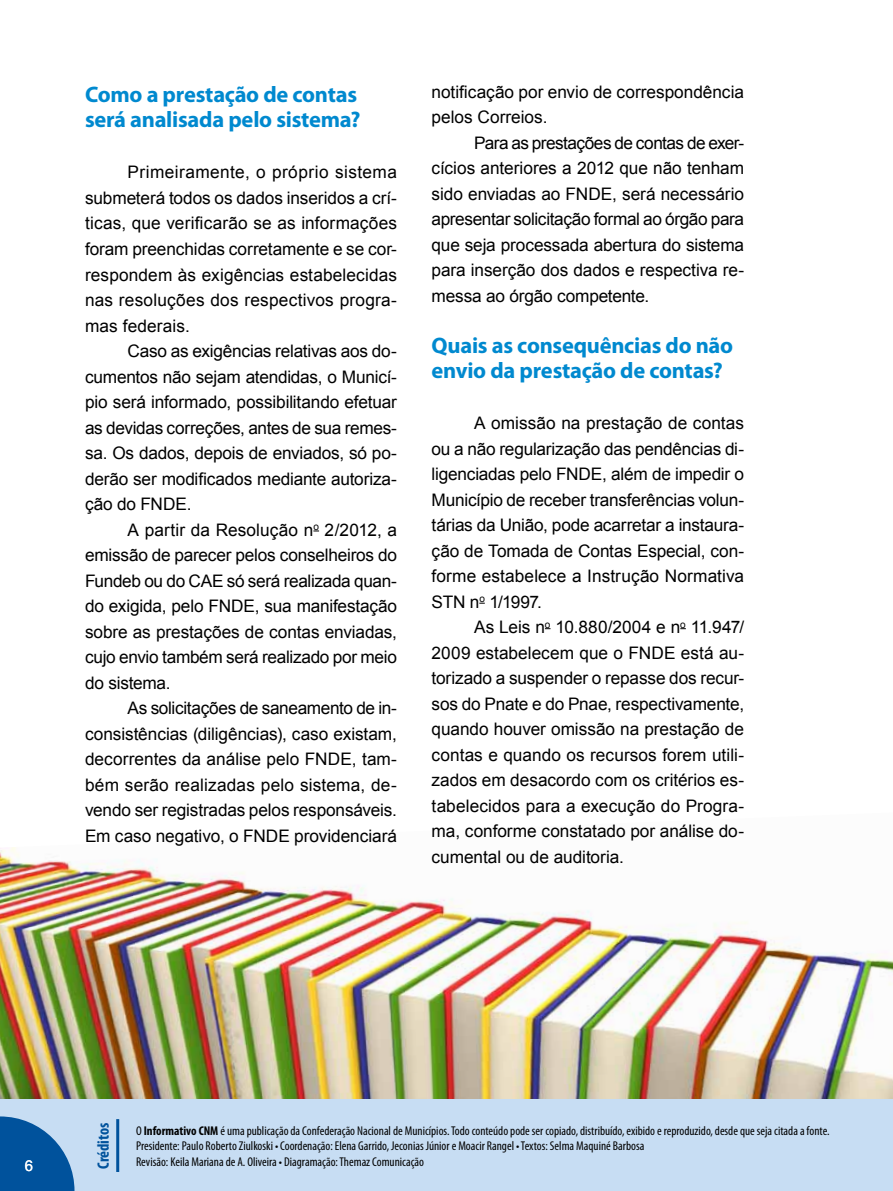
<style>
.page{position:relative;width:893px;height:1191px;background:#fff}
.page>*{position:absolute;margin:0;border:0;box-sizing:border-box;transform-origin:0 0}
.t1{font:700 22.5px/25.5px "Myriad Pro";letter-spacing:-.015em;color:#0089cf}
.t2{font:17.25px/25.5px "Arial";letter-spacing:-.005em;color:#000;text-align:justify}
.t3{font:700 condensed 16.5px "Myriad Pro";letter-spacing:-.01em;color:#00529c}
.t4{font:15px "Arial";color:#fff}
.t5{font:condensed 12.75px/15.3px "Myriad Pro";color:#000}
.s1{font-weight:700}
</style>
<div class="page">
<img style="left:0;top:847px;width:893px;height:253px">
<div style="left:0;top:1100px;width:893px;height:91px;background:#c7ddf3"></div>
<svg style="left:0;top:1116px;width:75px;height:75px"></svg>
<hr style="left:116px;top:1119px;width:3px;height:53px;background:#00529c">
<h1 class="t1" style="left:85px;top:82px;width:277px">Como a prestação de contas será analisada pelo sistema?</h1>
<p class="t2" style="left:85px;top:160px;width:314px;text-indent:43px">Primeiramente, o próprio sistema submeterá todos os dados inseridos a crí&shy;ticas, que verificarão se as informações foram preenchidas corretamente e se cor&shy;respondem às exigências estabelecidas nas resoluções dos respectivos progra&shy;mas federais.</p>
<p class="t2" style="left:85px;top:338px;width:314px;text-indent:43px">Caso as exigências relativas aos do&shy;cumentos não sejam atendidas, o Municí&shy;pio será informado, possibilitando efetuar as devidas correções, antes de sua remes&shy;sa. Os dados, depois de enviados, só po&shy;derão ser modificados mediante autoriza&shy;ção do FNDE.</p>
<p class="t2" style="left:85px;top:517px;width:314px;text-indent:43px">A partir da Resolução n<sup>o</sup> 2/2012, a emissão de parecer pelos conselheiros do Fundeb ou do CAE só será realizada quan&shy;do exigida, pelo FNDE, sua manifestação sobre as prestações de contas enviadas, cujo envio também será realizado por meio do sistema.</p>
<p class="t2" style="left:85px;top:695px;width:314px;text-indent:43px">As solicitações de saneamento de in&shy;consistências (diligências), caso existam, decorrentes da análise pelo FNDE, tam&shy;bém serão realizadas pelo sistema, de&shy;vendo ser registradas pelos responsáveis.<br>Em caso negativo, o FNDE providenciará</p>
<p class="t2" style="left:432px;top:79px;width:314px">notificação por envio de correspondência pelos Correios.</p>
<p class="t2" style="left:432px;top:130px;width:314px;text-indent:43px">Para as prestações de contas de exer&shy;cícios anteriores a 2012 que não tenham sido enviadas ao FNDE, será necessário apresentar solicitação formal ao órgão para que seja processada abertura do sistema para inserção dos dados e respectiva re&shy;messa ao órgão competente.</p>
<h1 class="t1" style="left:432px;top:333px;width:303px">Quais as consequências do não envio da prestação de contas?</h1>
<p class="t2" style="left:432px;top:410px;width:314px;text-indent:43px">A omissão na prestação de contas ou a não regularização das pendências di&shy;ligenciadas pelo FNDE, além de impedir o Município de receber transferências volun&shy;tárias da União, pode acarretar a instaura&shy;ção de Tomada de Contas Especial, con&shy;forme estabelece a Instrução Normativa STN n<sup>o</sup> 1/1997.</p>
<p class="t2" style="left:432px;top:614px;width:314px;text-indent:43px">As Leis n<sup>o</sup> 10.880/2004 e n<sup>o</sup> 11.947/ 2009 estabelecem que o FNDE está au&shy;torizado a suspender o repasse dos recur&shy;sos do Pnate e do Pnae, respectivamente, quando houver omissão na prestação de contas e quando os recursos forem utili&shy;zados em desacordo com os critérios es&shy;tabelecidos para a execução do Progra&shy;ma, conforme constatado por análise do&shy;cumental ou de auditoria.</p>
<p class="t4" style="left:25px;top:1155px;width:10px">6</p>
<p class="t3" style="left:94px;top:1168px;width:47px;rotate:-90deg">Créditos</p>
<p class="t5" style="left:136px;top:1123px;width:695px">O <span class="s1">Informativo CNM</span> é uma publicação da Confederação Nacional de Municípios. Todo conteúdo pode ser copiado, distribuído, exibido e reproduzido, desde que seja citada a fonte.<br>Presidente: Paulo Roberto Ziulkoski • Coordenação: Elena Garrido, Jeconias Júnior e Moacir Rangel • Textos: Selma Maquiné Barbosa</p>
<p class="t5" style="left:136px;top:1154px;width:289px">Revisão: Keila Mariana de A. Oliveira • Diagramação: Themaz Comunicação</p>
</div>
